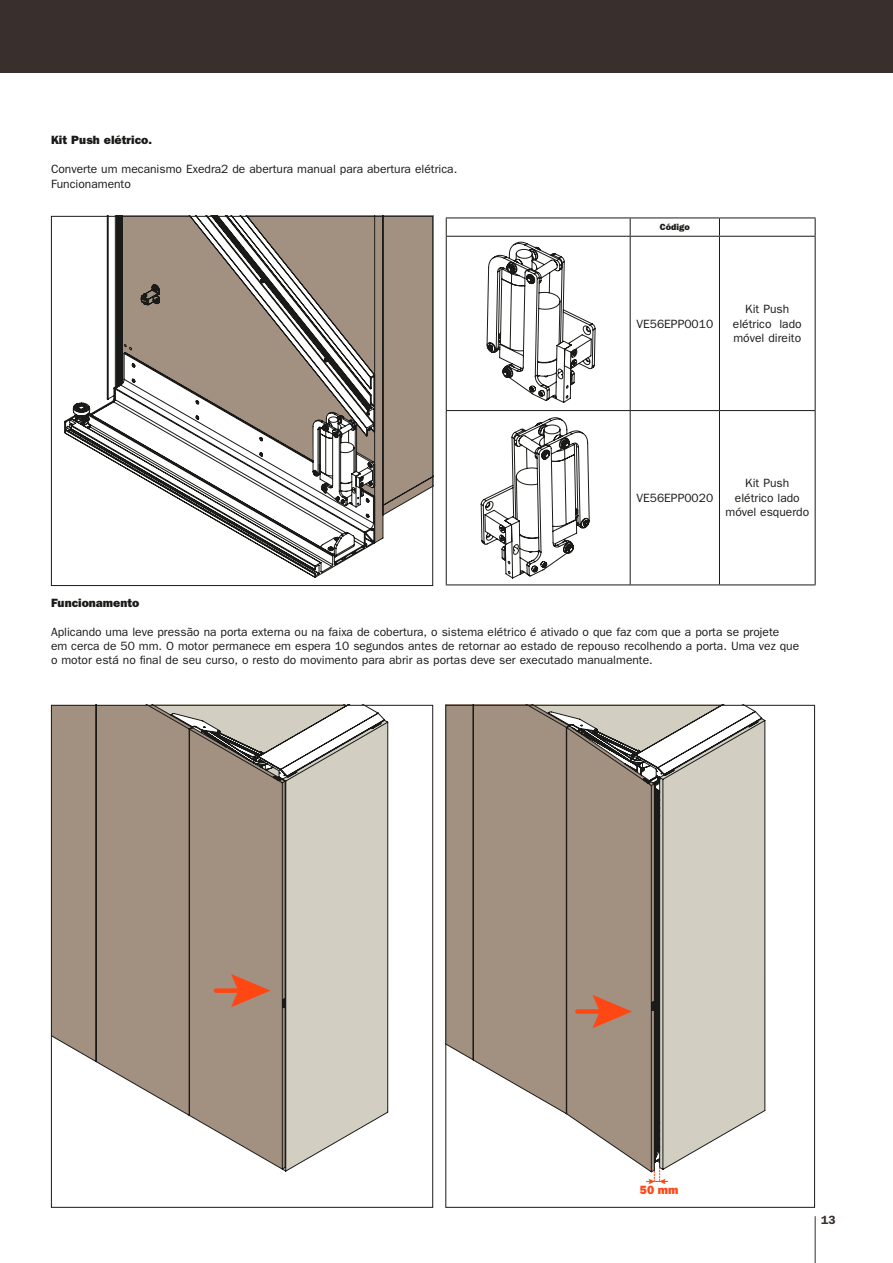
<style>
.page{position:relative;width:893px;height:1263px;background:#fff}
.page>*{position:absolute;margin:0;border:0;box-sizing:border-box;transform-origin:0 0}
.t1{font:12px/14.4px "ITC Franklin Gothic Std";color:#1a1a18}
.t2{font:12px "ITC Franklin Gothic Std Hvy";color:#1a1a18}
.t3{font:12px "ITC Franklin Gothic Std Hvy";color:#ff4713}
.t4{font:600 12px "ITC Franklin Gothic Std";color:#392f2d}
.t5{font:9px "ITC Franklin Gothic Std Hvy";color:#1a1a18}
</style>
<div class="page">
<div style="left:0;top:0;width:893px;height:72px;background:#392f2d"></div>
<svg style="left:64px;top:218px;width:367px;height:360px"></svg>
<div style="left:51px;top:216px;width:382px;height:370px;border:1px solid #1a1a18"></div>
<svg style="left:486px;top:241px;width:110px;height:162px"></svg>
<svg style="left:480px;top:417px;width:110px;height:162px"></svg>
<svg style="left:53px;top:707px;width:336px;height:465px;background:#b8aea2"></svg>
<div style="left:216px;top:988px;width:28px;height:5px;background:#ff4713"></div>
<svg style="left:231px;top:974px;width:40px;height:33px"></svg>
<svg style="left:447px;top:707px;width:319px;height:462px;background:#b6aca0"></svg>
<div style="left:577px;top:1009px;width:28px;height:5px;background:#ff4713"></div>
<svg style="left:593px;top:995px;width:39px;height:33px"></svg>
<svg style="left:646px;top:1167px;width:22px;height:17px"></svg>
<hr style="left:446px;top:218px;width:184px;height:1px;background:#1a1a18">
<svg style="left:446px;top:218px;width:1px;height:18px"></svg>
<hr style="left:630px;top:218px;width:89px;height:1px;background:#1a1a18">
<svg style="left:630px;top:218px;width:1px;height:18px"></svg>
<hr style="left:719px;top:218px;width:96px;height:1px;background:#1a1a18">
<svg style="left:719px;top:218px;width:1px;height:18px"></svg>
<svg style="left:815px;top:218px;width:1px;height:18px"></svg>
<hr style="left:446px;top:236px;width:184px;height:1px;background:#1a1a18">
<hr style="left:446px;top:237px;width:1px;height:173px;background:#1a1a18">
<hr style="left:630px;top:236px;width:89px;height:1px;background:#1a1a18">
<hr style="left:630px;top:237px;width:1px;height:173px;background:#1a1a18">
<hr style="left:719px;top:236px;width:96px;height:1px;background:#1a1a18">
<hr style="left:719px;top:237px;width:1px;height:173px;background:#1a1a18">
<hr style="left:815px;top:237px;width:1px;height:173px;background:#1a1a18">
<hr style="left:630px;top:410px;width:89px;height:1px;background:#1a1a18">
<hr style="left:630px;top:411px;width:1px;height:173px;background:#1a1a18">
<hr style="left:719px;top:410px;width:96px;height:1px;background:#1a1a18">
<hr style="left:719px;top:411px;width:1px;height:173px;background:#1a1a18">
<hr style="left:815px;top:411px;width:1px;height:173px;background:#1a1a18">
<hr style="left:446px;top:410px;width:184px;height:1px;background:#1a1a18">
<hr style="left:446px;top:411px;width:1px;height:173px;background:#1a1a18">
<hr style="left:446px;top:584px;width:184px;height:1px;background:#1a1a18">
<hr style="left:630px;top:584px;width:89px;height:1px;background:#1a1a18">
<hr style="left:719px;top:584px;width:96px;height:1px;background:#1a1a18">
<hr style="left:815px;top:1216px;width:1px;height:47px;background:#392f2d">
<p class="t2" style="left:51px;top:133px;width:103px">Kit Push elétrico.</p>
<p class="t1" style="left:51px;top:162px;width:408px">Converte um mecanismo Exedra2 de abertura manual para abertura elétrica.<br>Funcionamento</p>
<p class="t5" style="left:660px;top:222px;width:31px">Código</p>
<p class="t1" style="left:636px;top:316px;width:78px">VE56EPP0010</p>
<p class="t1" style="left:733px;top:302px;width:70px;text-align:center">Kit Push elétrico lado móvel direito</p>
<p class="t1" style="left:636px;top:491px;width:78px">VE56EPP0020</p>
<p class="t1" style="left:725px;top:476px;width:85px;text-align:center">Kit Push elétrico lado móvel esquerdo</p>
<p class="t2" style="left:51px;top:596px;width:90px">Funcionamento</p>
<p class="t1" style="left:51px;top:624px;width:750px">Aplicando uma leve pressão na porta externa ou na faixa de cobertura, o sistema elétrico é ativado o que faz com que a porta se projete<br>em cerca de 50 mm. O motor permanece em espera 10 segundos antes de retornar ao estado de repouso recolhendo a porta. Uma vez que o motor está no final de seu curso, o resto do movimento para abrir as portas deve ser executado manualmente.</p>
<p class="t3" style="left:640px;top:1183px;width:40px">50 mm</p>
<p class="t4" style="left:821px;top:1213px;width:16px">13</p>
</div>
